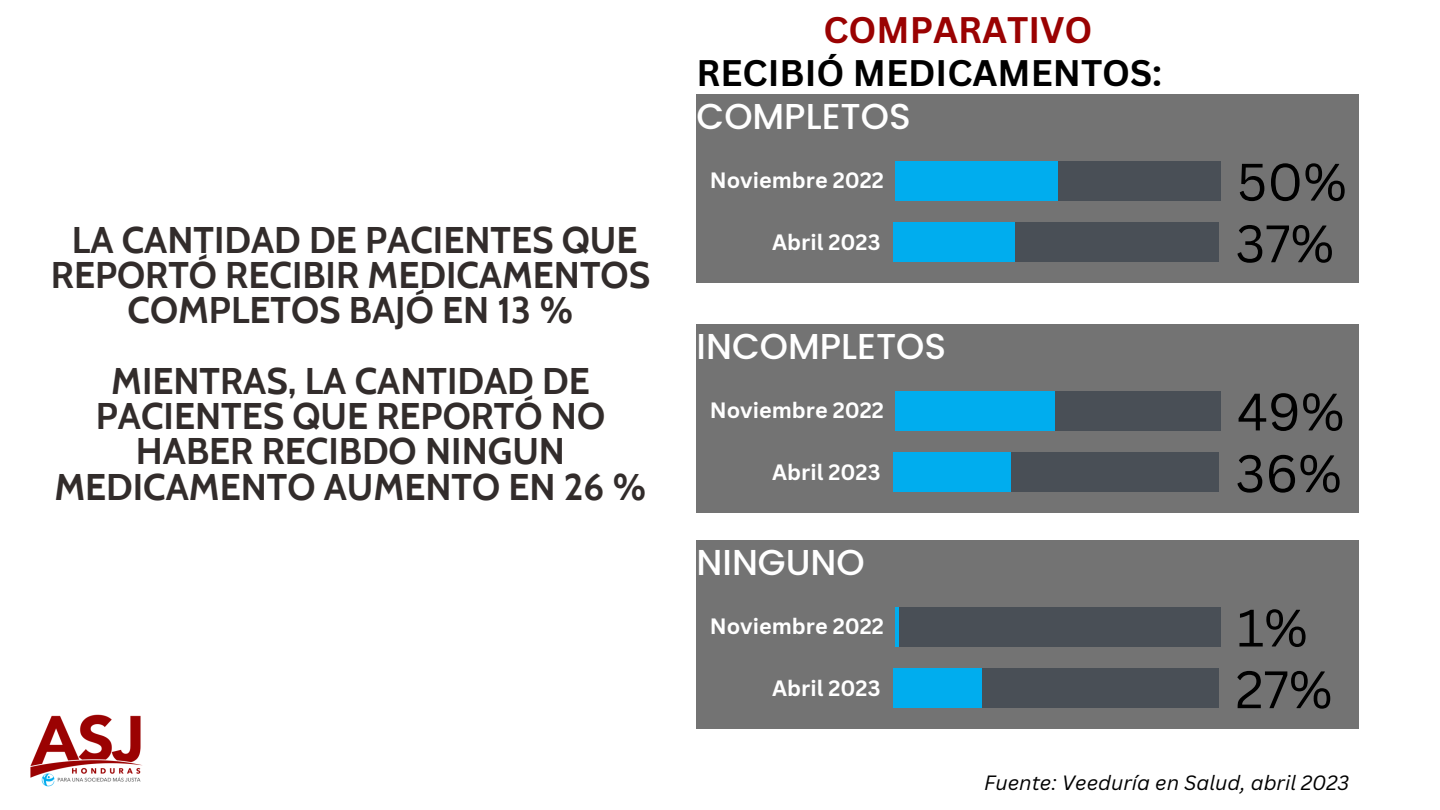
<style>
.page{position:relative;width:1440px;height:810px;background:#fff}
.page>*{position:absolute;margin:0;border:0;box-sizing:border-box;transform-origin:0 0}
.t1{font:51.5px "Canva Sans";color:#000}
.t2{font:700 37px/35.2px "Cabin";color:#322c2b;text-align:center}
.t3{font:500 36px "Poppins";color:#fff}
.t4{font:700 36px "Canva Sans";color:#000}
.t5{font:700 36px "Canva Sans";color:#9a0202}
.t6{font:700 21.6px "Canva Sans";color:#fff}
.t7{font:italic 20.1px "Canva Sans";color:#000}
</style>
<div class="page">
<div style="left:697px;top:95px;width:662px;height:188px;background:#737373"></div>
<div style="left:895px;top:161px;width:326px;height:39px;background:#494f56"></div>
<div style="left:895px;top:161px;width:163px;height:39px;background:#00adee"></div>
<div style="left:894px;top:223px;width:325px;height:39px;background:#494f56"></div>
<div style="left:894px;top:223px;width:120px;height:39px;background:#00adee"></div>
<div style="left:697px;top:325px;width:662px;height:188px;background:#737373"></div>
<div style="left:895px;top:391px;width:326px;height:39px;background:#494f56"></div>
<div style="left:895px;top:391px;width:160px;height:39px;background:#00adee"></div>
<div style="left:894px;top:453px;width:325px;height:39px;background:#494f56"></div>
<div style="left:894px;top:453px;width:117px;height:39px;background:#00adee"></div>
<div style="left:697px;top:541px;width:662px;height:188px;background:#737373"></div>
<div style="left:895px;top:607px;width:326px;height:39px;background:#494f56"></div>
<hr style="left:895px;top:607px;width:3px;height:39px;background:#00adee">
<div style="left:894px;top:669px;width:325px;height:39px;background:#494f56"></div>
<div style="left:894px;top:669px;width:87px;height:39px;background:#00adee"></div>
<img style="left:30px;top:714px;width:112px;height:73px">
<p class="t2" style="left:51px;top:222px;width:601px">LA CANTIDAD DE PACIENTES QUE<br>REPORTÓ RECIBIR MEDICAMENTOS<br>COMPLETOS BAJÓ EN 13 %</p>
<p class="t2" style="left:54px;top:363px;width:594px">MIENTRAS, LA CANTIDAD DE<br>PACIENTES QUE REPORTÓ NO<br>HABER RECIBDO NINGUN<br>MEDICAMENTO AUMENTO EN 26 %</p>
<p class="t5" style="left:823px;top:5px;width:271px">COMPARATIVO</p>
<p class="t4" style="left:697px;top:48px;width:467px">RECIBIÓ MEDICAMENTOS:</p>
<p class="t3" style="left:697px;top:91px;width:216px">COMPLETOS</p>
<p class="t6" style="left:710px;top:165px;width:176px">Noviembre 2022</p>
<p class="t6" style="left:772px;top:227px;width:110px">Abril 2023</p>
<p class="t3" style="left:697px;top:321px;width:251px">INCOMPLETOS</p>
<p class="t6" style="left:710px;top:395px;width:176px">Noviembre 2022</p>
<p class="t6" style="left:772px;top:457px;width:110px">Abril 2023</p>
<p class="t3" style="left:697px;top:537px;width:170px">NINGUNO</p>
<p class="t6" style="left:710px;top:611px;width:176px">Noviembre 2022</p>
<p class="t6" style="left:772px;top:673px;width:110px">Abril 2023</p>
<p class="t1" style="left:1237px;top:146px;width:111px">50%</p>
<p class="t1" style="left:1235px;top:207px;width:100px">37%</p>
<p class="t1" style="left:1237px;top:375px;width:109px">49%</p>
<p class="t1" style="left:1235px;top:437px;width:108px">36%</p>
<p class="t1" style="left:1237px;top:592px;width:72px">1%</p>
<p class="t1" style="left:1235px;top:653px;width:98px">27%</p>
<p class="t7" style="left:984px;top:769px;width:367px">Fuente: Veeduría en Salud, abril 2023</p>
</div>
